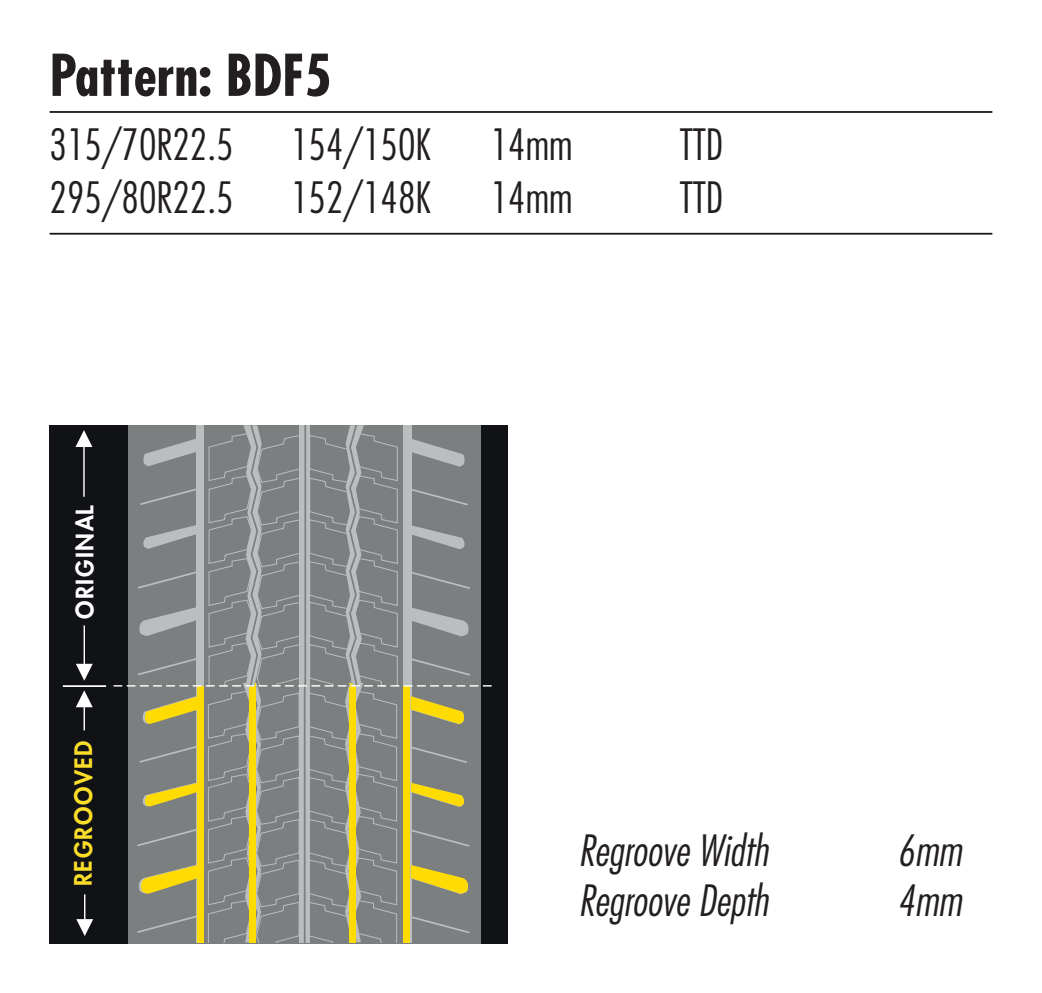
<style>
.page{position:relative;width:1042px;height:993px;background:#fff}
.page>*{position:absolute;margin:0;border:0;box-sizing:border-box;transform-origin:0 0}
.t1{font:700 condensed 56px "Futura LT Pro";color:#231f20}
.t2{font:300 condensed 42px "Futura LT Pro";color:#231f20}
.t3{font:italic 300 condensed 42px "Futura LT Pro";color:#231f20}
.t4{font:800 23.45px "Futura LT Pro";color:#fade29}
.t5{font:800 23.45px "Futura LT Pro";letter-spacing:.065em;color:#fff}
</style>
<div class="page">
<hr style="left:50px;top:111px;width:942px;height:2px;background:#101414">
<hr style="left:50px;top:233px;width:942px;height:1px;background:#101414">
<div style="left:49px;top:425px;width:459px;height:518px;background:#101216"></div>
<svg style="left:75px;top:430px;width:17px;height:17px"></svg>
<svg style="left:76px;top:663px;width:17px;height:17px"></svg>
<hr style="left:84px;top:625px;width:1px;height:38px;background:#fff">
<hr style="left:83px;top:446px;width:2px;height:50px;background:#fff">
<svg style="left:76px;top:690px;width:17px;height:40px"></svg>
<svg style="left:76px;top:894px;width:17px;height:41px"></svg>
<hr style="left:63px;top:685px;width:43px;height:1px;background:#fff">
<svg style="left:114px;top:425px;width:378px;height:516px;background:#85867b"></svg>
<h1 class="t1" style="left:50px;top:38px;width:284px">Pattern: BDF5</h1>
<p class="t2" style="left:50px;top:118px;width:186px">315/70R22.5</p>
<p class="t2" style="left:291px;top:118px;width:141px">154/150K</p>
<p class="t2" style="left:491px;top:118px;width:83px">14mm</p>
<p class="t2" style="left:680px;top:118px;width:45px">TTD</p>
<p class="t2" style="left:50px;top:170px;width:186px">295/80R22.5</p>
<p class="t2" style="left:291px;top:170px;width:141px">152/148K</p>
<p class="t2" style="left:491px;top:170px;width:83px">14mm</p>
<p class="t2" style="left:680px;top:170px;width:45px">TTD</p>
<p class="t5" style="left:67px;top:618px;width:115px;rotate:-90deg">ORIGINAL</p>
<p class="t4" style="left:66px;top:885px;width:147px;rotate:-90deg">R GE R O O V DE</p>
<p class="t3" style="left:579px;top:823px;width:191px">Regroove Width</p>
<p class="t3" style="left:897px;top:823px;width:66px">6mm</p>
<p class="t3" style="left:579px;top:873px;width:191px">Regroove Depth</p>
<p class="t3" style="left:897px;top:873px;width:66px">4mm</p>
</div>
